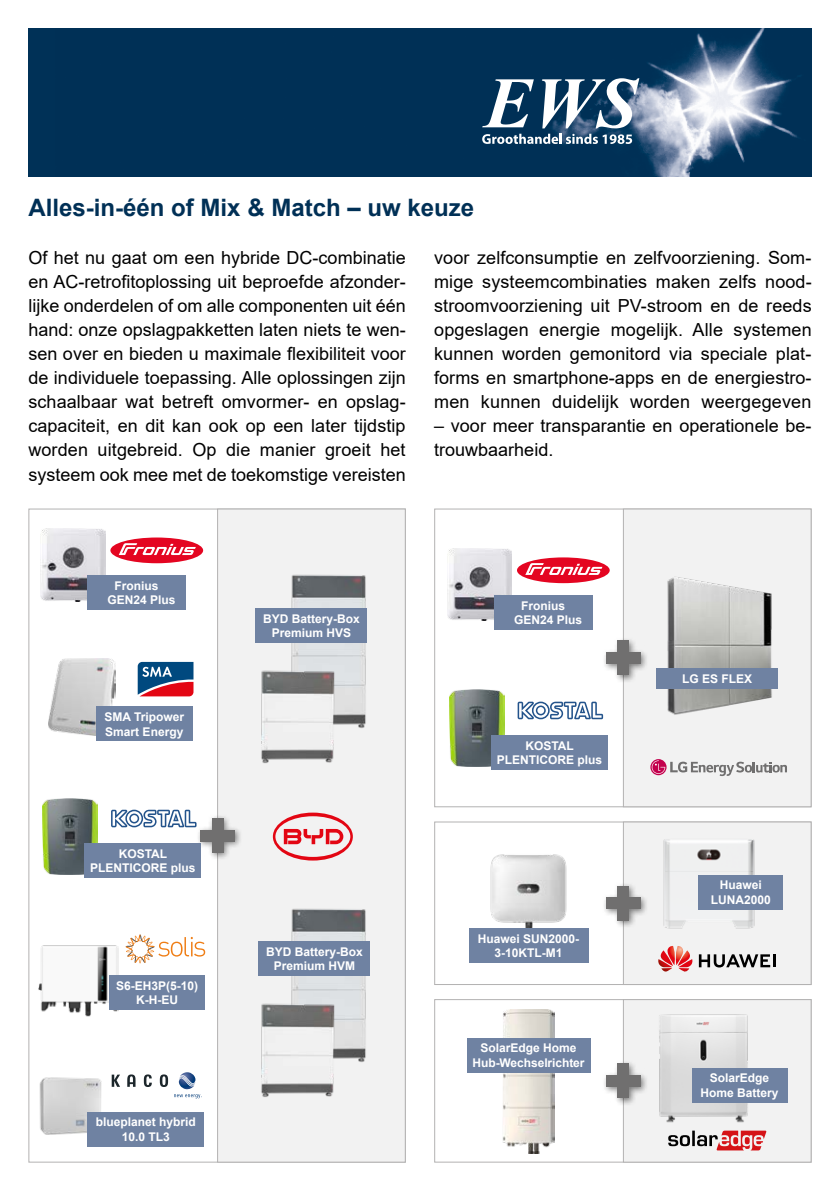
<style>
.page{position:relative;width:840px;height:1191px;background:#fff}
.page>*{position:absolute;margin:0;border:0;box-sizing:border-box;transform-origin:0 0}
.t1{font:700 24px "Arial";color:#003056}
.t2{font:18px/24px "Arial";color:#000;text-align:justify}
.t3{font:700 12px/14.4px "Arial";color:#fff;text-align:center}
</style>
<div class="page">
<div style="left:434px;top:821px;width:377px;height:164px;background:#fff;border:1px solid #b3b2b2"></div>
<div style="left:28px;top:508px;width:377px;height:654px;background:#fff;border:1px solid #b3b2b2"></div>
<div style="left:434px;top:508px;width:377px;height:299px;background:#fff;border:1px solid #b3b2b2"></div>
<div style="left:622px;top:821px;width:189px;height:164px;background:#f2f2f2;border:1px solid #b3b2b2"></div>
<div style="left:217px;top:508px;width:188px;height:654px;background:#f2f2f2;border:1px solid #b3b2b2"></div>
<div style="left:622px;top:508px;width:189px;height:299px;background:#f2f2f2;border:1px solid #b3b2b2"></div>
<div style="left:196px;top:814px;width:46px;height:46px;background:#000;opacity:.5"></div>
<div style="left:200px;top:830px;width:34px;height:11px;background:#706f6f"></div>
<div style="left:212px;top:818px;width:11px;height:34px;background:#706f6f"></div>
<div style="left:601px;top:636px;width:47px;height:46px;background:#000;opacity:.5"></div>
<div style="left:606px;top:652px;width:34px;height:11px;background:#706f6f"></div>
<div style="left:617px;top:641px;width:11px;height:34px;background:#706f6f"></div>
<div style="left:601px;top:882px;width:47px;height:46px;background:#000;opacity:.5"></div>
<div style="left:606px;top:897px;width:34px;height:12px;background:#706f6f"></div>
<div style="left:617px;top:886px;width:11px;height:34px;background:#706f6f"></div>
<div style="left:434px;top:999px;width:377px;height:163px;background:#fff;border:1px solid #b3b2b2"></div>
<div style="left:622px;top:999px;width:189px;height:163px;background:#f2f2f2;border:1px solid #b3b2b2"></div>
<div style="left:601px;top:1059px;width:47px;height:46px;background:#000;opacity:.5"></div>
<div style="left:606px;top:1075px;width:34px;height:11px;background:#706f6f"></div>
<div style="left:617px;top:1063px;width:11px;height:34px;background:#706f6f"></div>
<img style="left:28px;top:28px;width:783px;height:148px">
<svg style="left:482px;top:78px;width:157px;height:66px"></svg>
<img style="left:285px;top:908px;width:85px;height:154px">
<img style="left:261px;top:999px;width:74px;height:98px">
<img style="left:656px;top:576px;width:122px;height:139px">
<img style="left:502px;top:1009px;width:52px;height:144px">
<svg style="left:273px;top:812px;width:79px;height:48px"></svg>
<img style="left:291px;top:574px;width:75px;height:154px">
<img style="left:261px;top:665px;width:74px;height:99px">
<svg style="left:137px;top:661px;width:57px;height:36px;background:#6c5b7c"></svg>
<img style="left:48px;top:658px;width:67px;height:78px">
<div style="left:96px;top:706px;width:96px;height:35px;background:#6f82a2"></div>
<div style="left:656px;top:668px;width:121px;height:20px;background:#6f82a2"></div>
<svg style="left:111px;top:809px;width:85px;height:18px"></svg>
<img style="left:43px;top:798px;width:55px;height:76px">
<div style="left:84px;top:843px;width:117px;height:34px;background:#6f82a2"></div>
<img style="left:41px;top:528px;width:64px;height:73px">
<div style="left:110px;top:537px;width:93px;height:26px;background:#e40521;border-radius:50%"></div>
<svg style="left:119px;top:543px;width:77px;height:12px"></svg>
<div style="left:87px;top:575px;width:98px;height:35px;background:#6f82a2"></div>
<img style="left:663px;top:839px;width:96px;height:90px">
<div style="left:698px;top:875px;width:84px;height:34px;background:#6f82a2"></div>
<div style="left:255px;top:608px;width:112px;height:35px;background:#6f82a2"></div>
<svg style="left:698px;top:954px;width:77px;height:13px"></svg>
<svg style="left:658px;top:946px;width:34px;height:26px"></svg>
<svg style="left:650px;top:759px;width:16px;height:16px"></svg>
<svg style="left:651px;top:760px;width:135px;height:16px"></svg>
<img style="left:490px;top:854px;width:77px;height:74px">
<div style="left:468px;top:928px;width:119px;height:35px;background:#6f82a2"></div>
<div style="left:258px;top:941px;width:112px;height:34px;background:#6f82a2"></div>
<img style="left:40px;top:1077px;width:61px;height:57px">
<div style="left:87px;top:1111px;width:117px;height:35px;background:#6f82a2"></div>
<svg style="left:112px;top:1074px;width:56px;height:13px"></svg>
<svg style="left:174px;top:1072px;width:28px;height:26px"></svg>
<img style="left:659px;top:1014px;width:96px;height:109px">
<div style="left:691px;top:1068px;width:96px;height:34px;background:#6f82a2"></div>
<div style="left:466px;top:1037px;width:124px;height:35px;background:#6f82a2"></div>
<svg style="left:668px;top:1130px;width:97px;height:20px"></svg>
<img style="left:447px;top:548px;width:64px;height:73px">
<div style="left:516px;top:557px;width:93px;height:26px;background:#e40521;border-radius:50%"></div>
<svg style="left:525px;top:563px;width:77px;height:12px"></svg>
<div style="left:494px;top:595px;width:98px;height:35px;background:#6f82a2"></div>
<svg style="left:517px;top:701px;width:85px;height:18px"></svg>
<img style="left:449px;top:690px;width:55px;height:76px">
<div style="left:491px;top:735px;width:116px;height:34px;background:#6f82a2"></div>
<img style="left:39px;top:945px;width:80px;height:72px">
<div style="left:109px;top:975px;width:96px;height:35px;background:#6f82a2"></div>
<svg style="left:126px;top:934px;width:79px;height:29px"></svg>
<h1 class="t1" style="left:28px;top:191px;width:447px">Alles-in-één of Mix &amp; Match – uw keuze</h1>
<p class="t2" style="left:28px;top:246px;width:379px">Of het nu gaat om een hybride DC-combinatie en AC-retrofitoplossing uit beproefde afzonder&shy;lijke onderdelen of om alle componenten uit één hand: onze opslagpakketten laten niets te wen&shy;sen over en bieden u maximale flexibiliteit voor de individuele toepassing. Alle oplossingen zijn schaalbaar wat betreft omvormer- en opslag&shy;capaciteit, en dit kan ook op een later tijdstip worden uitgebreid. Op die manier groeit het systeem ook mee met de toekomstige vereisten</p>
<p class="t2" style="left:434px;top:246px;width:379px">voor zelfconsumptie en zelfvoorziening. Som&shy;mige systeemcombinaties maken zelfs nood&shy;stroomvoorziening uit PV-stroom en de reeds opgeslagen energie mogelijk. Alle systemen kunnen worden gemonitord via speciale plat&shy;forms en smartphone-apps en de energiestro&shy;men kunnen duidelijk worden weergegeven</p>
<p class="t2" style="left:434px;top:414px;width:378px">– voor meer transparantie en operationele be&shy;trouwbaarheid.</p>
<p class="t3" style="left:107px;top:578px;width:70px;text-align:left;text-indent:7px">Fronius<br>GEN24 Plus</p>
<p class="t3" style="left:104px;top:710px;width:81px;text-align:left">SMA Tripower<br>Smart Energy</p>
<p class="t3" style="left:90px;top:846px;width:107px">KOSTAL<br>PLENTICORE plus</p>
<p class="t3" style="left:116px;top:978px;width:84px">S6-EH3P(5-10)<br>K-H-EU</p>
<p class="t3" style="left:96px;top:1114px;width:102px">blueplanet hybrid<br>10.0 TL3</p>
<p class="t3" style="left:263px;top:611px;width:98px">BYD Battery-Box<br>Premium HVS</p>
<p class="t3" style="left:514px;top:598px;width:70px;text-align:left;text-indent:7px">Fronius<br>GEN24 Plus</p>
<p class="t3" style="left:496px;top:738px;width:107px">KOSTAL<br>PLENTICORE plus</p>
<p class="t3" style="left:477px;top:931px;width:103px">Huawei SUN2000-</p>
<p class="t3" style="left:266px;top:944px;width:98px">BYD Battery-Box</p>
<p class="t3" style="left:494px;top:946px;width:70px">3-10KTL-M1</p>
<p class="t3" style="left:273px;top:958px;width:83px">Premium HVM</p>
<p class="t3" style="left:472px;top:1041px;width:113px">SolarEdge Home<br>Hub-Wechselrichter</p>
<p class="t3" style="left:681px;top:671px;width:72px">LG ES FLEX</p>
<p class="t3" style="left:710px;top:878px;width:62px">Huawei<br>LUNA2000</p>
<p class="t3" style="left:700px;top:1071px;width:80px">SolarEdge<br>Home Battery</p>
</div>
